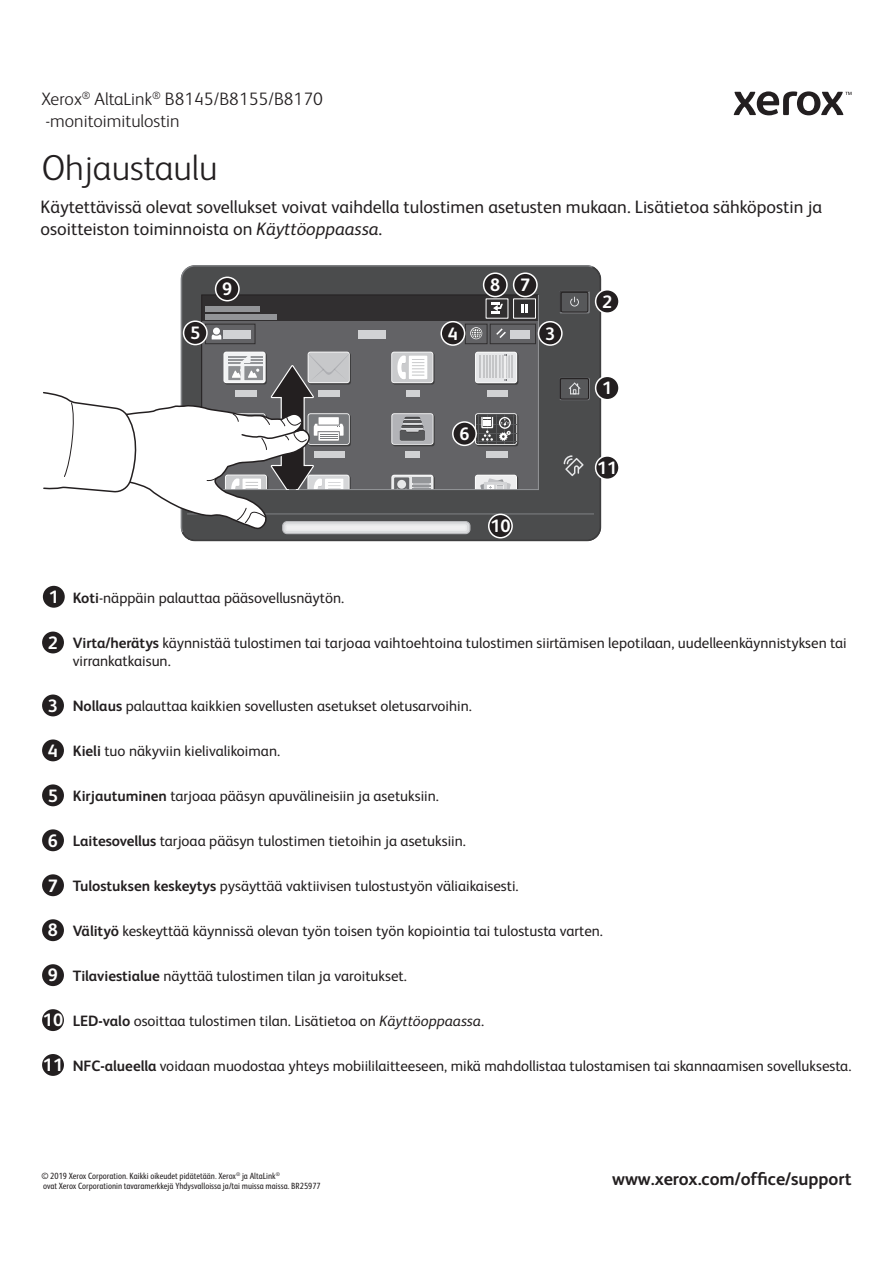
<style>
.page{position:relative;width:893px;height:1263px;background:#fff}
.page>*{position:absolute;margin:0;border:0;box-sizing:border-box;transform-origin:0 0}
.t1{font:300 36px "Xerox Sans";color:#231f20}
.t2{font:18px/21.6px "Xerox Sans";color:#231f20}
.t3{font:300 18px/21.6px "Xerox Sans";color:#231f20}
.t4{font:700 18px "Xerox Sans";color:#231f20}
.t5{font:700 18px "Xerox Sans";color:#fff}
.t6{font:15px/18px "Xerox Sans";color:#231f20}
.t7{font:9px/10.8px "Xerox Sans Condensed";color:#231f20}
.s1{font-style:italic}
.s2{font-weight:700}
</style>
<div class="page">
<svg style="left:734px;top:91px;width:117px;height:24px"></svg>
<svg style="left:182px;top:267px;width:420px;height:275px;background:#5f5f60"></svg>
<svg style="left:180px;top:265px;width:414px;height:269px;background:#565758"></svg>
<svg style="left:201px;top:294px;width:338px;height:196px;background:#6c6c6e"></svg>
<svg style="left:43px;top:353px;width:308px;height:179px"></svg>
<div style="left:183px;top:320px;width:25px;height:25px;border:3px solid #fff;border-radius:50%"></div>
<div style="left:184px;top:322px;width:22px;height:22px;background:#231f20;border-radius:50%"></div>
<div style="left:215px;top:277px;width:25px;height:24px;border:3px solid #fff;border-radius:50%"></div>
<div style="left:216px;top:278px;width:22px;height:22px;background:#231f20;border-radius:50%"></div>
<div style="left:538px;top:321px;width:25px;height:25px;border:3px solid #fff;border-radius:50%"></div>
<div style="left:539px;top:322px;width:22px;height:22px;background:#231f20;border-radius:50%"></div>
<div style="left:595px;top:289px;width:25px;height:25px;border:3px solid #fff;border-radius:50%"></div>
<div style="left:596px;top:290px;width:22px;height:22px;background:#231f20;border-radius:50%"></div>
<div style="left:595px;top:376px;width:25px;height:24px;border:3px solid #fff;border-radius:50%"></div>
<div style="left:596px;top:377px;width:22px;height:22px;background:#231f20;border-radius:50%"></div>
<div style="left:488px;top:514px;width:25px;height:24px;border:3px solid #fff;border-radius:50%"></div>
<div style="left:489px;top:515px;width:22px;height:22px;background:#231f20;border-radius:50%"></div>
<div style="left:595px;top:455px;width:25px;height:25px;border:3px solid #fff;border-radius:50%"></div>
<div style="left:596px;top:457px;width:22px;height:22px;background:#231f20;border-radius:50%"></div>
<div style="left:483px;top:272px;width:25px;height:25px;border:3px solid #fff;border-radius:50%"></div>
<div style="left:484px;top:274px;width:22px;height:22px;background:#231f20;border-radius:50%"></div>
<div style="left:513px;top:272px;width:25px;height:25px;border:3px solid #fff;border-radius:50%"></div>
<div style="left:514px;top:274px;width:22px;height:22px;background:#231f20;border-radius:50%"></div>
<div style="left:440px;top:321px;width:25px;height:25px;border:3px solid #fff;border-radius:50%"></div>
<div style="left:442px;top:322px;width:22px;height:22px;background:#231f20;border-radius:50%"></div>
<div style="left:452px;top:421px;width:25px;height:25px;border:3px solid #fff;border-radius:50%"></div>
<div style="left:454px;top:423px;width:21px;height:22px;background:#231f20;border-radius:50%"></div>
<div style="left:41px;top:584px;width:25px;height:25px;border:3px solid #fff;border-radius:50%"></div>
<div style="left:43px;top:586px;width:22px;height:22px;background:#231f20;border-radius:50%"></div>
<div style="left:41px;top:630px;width:24px;height:25px;border:3px solid #fff;border-radius:50%"></div>
<div style="left:42px;top:631px;width:22px;height:22px;background:#231f20;border-radius:50%"></div>
<div style="left:41px;top:693px;width:24px;height:25px;border:3px solid #fff;border-radius:50%"></div>
<div style="left:42px;top:694px;width:22px;height:22px;background:#231f20;border-radius:50%"></div>
<div style="left:41px;top:738px;width:24px;height:25px;border:3px solid #fff;border-radius:50%"></div>
<div style="left:42px;top:739px;width:22px;height:22px;background:#231f20;border-radius:50%"></div>
<div style="left:41px;top:783px;width:24px;height:25px;border:3px solid #fff;border-radius:50%"></div>
<div style="left:42px;top:784px;width:22px;height:22px;background:#231f20;border-radius:50%"></div>
<div style="left:41px;top:828px;width:24px;height:25px;border:3px solid #fff;border-radius:50%"></div>
<div style="left:42px;top:829px;width:22px;height:22px;background:#231f20;border-radius:50%"></div>
<div style="left:41px;top:873px;width:24px;height:25px;border:3px solid #fff;border-radius:50%"></div>
<div style="left:42px;top:874px;width:22px;height:22px;background:#231f20;border-radius:50%"></div>
<div style="left:41px;top:918px;width:24px;height:25px;border:3px solid #fff;border-radius:50%"></div>
<div style="left:42px;top:919px;width:22px;height:22px;background:#231f20;border-radius:50%"></div>
<div style="left:41px;top:963px;width:24px;height:24px;border:3px solid #fff;border-radius:50%"></div>
<div style="left:42px;top:964px;width:22px;height:22px;background:#231f20;border-radius:50%"></div>
<div style="left:41px;top:1008px;width:24px;height:24px;border:3px solid #fff;border-radius:50%"></div>
<div style="left:42px;top:1009px;width:22px;height:22px;background:#231f20;border-radius:50%"></div>
<div style="left:41px;top:1052px;width:24px;height:25px;border:3px solid #fff;border-radius:50%"></div>
<div style="left:42px;top:1054px;width:22px;height:22px;background:#231f20;border-radius:50%"></div>
<p class="t3" style="left:41px;top:88px;width:283px">Xerox<sup>®</sup> AltaLink<sup>®</sup> B8145/B8155/B8170 -monitoimitulostin</p>
<h1 class="t1" style="left:41px;top:146px;width:178px">Ohjaustaulu</h1>
<p class="t2" style="left:41px;top:198px;width:783px">Käytettävissä olevat sovellukset voivat vaihdella tulostimen asetusten mukaan. Lisätietoa sähköpostin ja osoitteiston toiminnoista on <span class="s1">Käyttöoppaassa</span>.</p>
<p class="t5" style="left:190px;top:322px;width:12px">5</p>
<p class="t5" style="left:222px;top:279px;width:12px">9</p>
<p class="t5" style="left:448px;top:323px;width:12px">4</p>
<p class="t5" style="left:490px;top:274px;width:42px">8 7</p>
<p class="t5" style="left:545px;top:323px;width:12px">3</p>
<p class="t5" style="left:459px;top:423px;width:12px">6</p>
<p class="t5" style="left:490px;top:516px;width:22px">10</p>
<p class="t5" style="left:602px;top:291px;width:12px">2</p>
<p class="t5" style="left:602px;top:378px;width:12px">1</p>
<p class="t5" style="left:597px;top:457px;width:22px">11</p>
<p class="t5" style="left:49px;top:586px;width:12px">1</p>
<p class="t5" style="left:48px;top:632px;width:12px">2</p>
<p class="t5" style="left:48px;top:695px;width:12px">3</p>
<p class="t5" style="left:48px;top:740px;width:12px">4</p>
<p class="t5" style="left:48px;top:785px;width:12px">5</p>
<p class="t5" style="left:48px;top:830px;width:12px">6</p>
<p class="t5" style="left:48px;top:875px;width:12px">7</p>
<p class="t5" style="left:48px;top:920px;width:12px">8</p>
<p class="t5" style="left:48px;top:965px;width:12px">9</p>
<p class="t5" style="left:43px;top:1010px;width:22px">10</p>
<p class="t5" style="left:43px;top:1054px;width:22px">11</p>
<p class="t6" style="left:73px;top:590px;width:273px"><span class="s2">Koti</span>-näppäin palauttaa pääsovellusnäytön.</p>
<p class="t6" style="left:73px;top:635px;width:776px"><span class="s2">Virta/herätys</span> käynnistää tulostimen tai tarjoaa vaihtoehtoina tulostimen siirtämisen lepotilaan, uudelleenkäynnistyksen tai virrankatkaisun.</p>
<p class="t6" style="left:73px;top:698px;width:401px"><span class="s2">Nollaus</span> palauttaa kaikkien sovellusten asetukset oletusarvoihin.</p>
<p class="t6" style="left:73px;top:743px;width:209px"><span class="s2">Kieli</span> tuo näkyviin kielivalikoiman.</p>
<p class="t6" style="left:73px;top:788px;width:368px"><span class="s2">Kirjautuminen</span> tarjoaa pääsyn apuvälineisiin ja asetuksiin.</p>
<p class="t6" style="left:73px;top:833px;width:395px"><span class="s2">Laitesovellus</span> tarjoaa pääsyn tulostimen tietoihin ja asetuksiin.</p>
<p class="t6" style="left:73px;top:878px;width:447px"><span class="s2">Tulostuksen keskeytys</span> pysäyttää vaktiivisen tulostustyön väliaikaisesti.</p>
<p class="t6" style="left:73px;top:923px;width:532px"><span class="s2">Välityö</span> keskeyttää käynnissä olevan työn toisen työn kopiointia tai tulostusta varten.</p>
<p class="t6" style="left:73px;top:968px;width:336px"><span class="s2">Tilaviestialue</span> näyttää tulostimen tilan ja varoitukset.</p>
<p class="t6" style="left:73px;top:1013px;width:413px"><span class="s2">LED-valo</span> osoittaa tulostimen tilan. Lisätietoa on <span class="s1">Käyttöoppaassa</span>.</p>
<p class="t6" style="left:73px;top:1058px;width:780px"><span class="s2">NFC-alueella</span> voidaan muodostaa yhteys mobiililaitteeseen, mikä mahdollistaa tulostamisen tai skannaamisen sovelluksesta.</p>
<p class="t7" style="left:41px;top:1170px;width:281px">© 2019 Xerox Corporation. Kaikki oikeudet pidätetään. Xerox<sup>®</sup> ja AltaLink<sup>®<br></sup>ovat Xerox Corporationin tavaramerkkejä Yhdysvalloissa ja/tai muissa maissa. BR25977</p>
<p class="t4" style="left:612px;top:1169px;width:241px">www.xerox.com/office/support</p>
</div>
